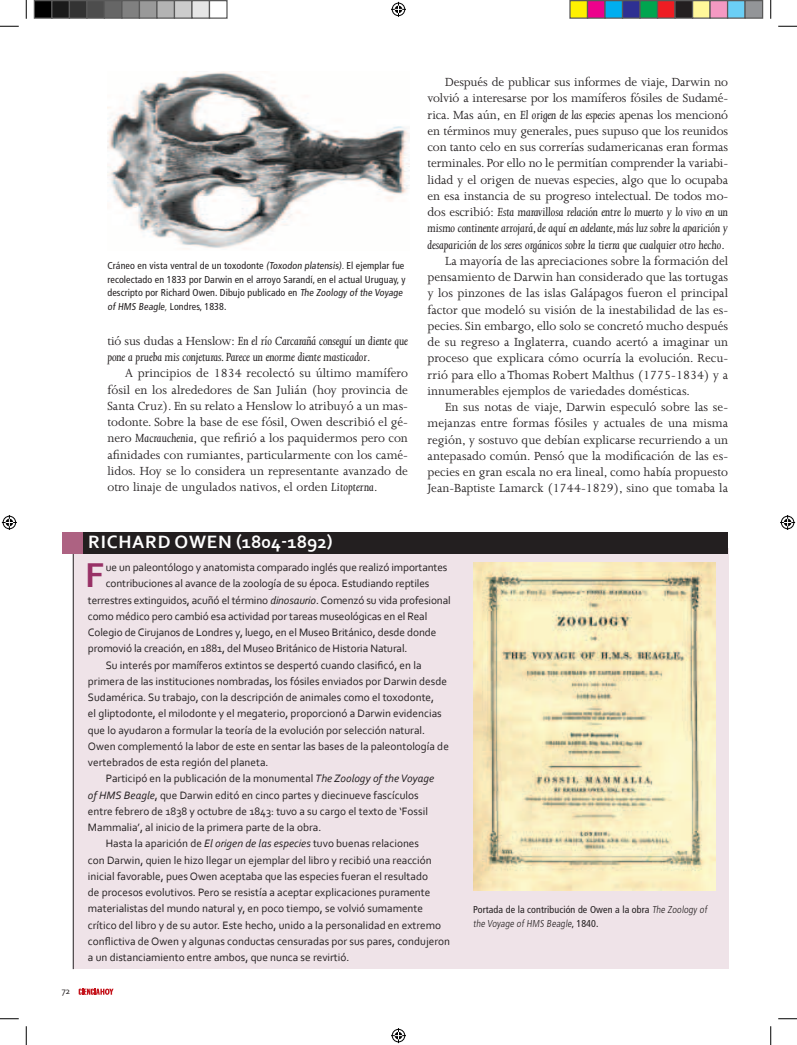
<style>
.page{position:relative;width:797px;height:1045px;background:#fff}
.page>*{position:absolute;margin:0;border:0;box-sizing:border-box;transform-origin:0 0}
.Txt_cuadros_Capital{font:700 36.12px "Corbel";color:#983166}
.Títulos_cuadros{font:700 18.75px "Corbel";color:#fff}
.Txt_gral{font:13.5px/16.2px "Joanna";color:#231f20;text-align:justify}
.Txt_gral-2{font:italic 13.5px/16.2px "Joanna";letter-spacing:-.015em;color:#231f20}
.Txt_cuadros{font:11.25px/16.2px "Corbel";color:#231f20}
.Txt_cuadros_Capital-2{font:11.25px "Corbel";letter-spacing:-.01em;color:#231f20}
.Epígrafes{font:condensed 10px/13.8px "Frutiger";letter-spacing:.01em;color:#231f20}
.t1{font:9.38px "Corbel";color:#231f20}
.s1{font-weight:300}
.s2{font-style:normal}
.s3{font-style:italic}
</style>
<div class="page">
<div style="left:73px;top:548px;width:655px;height:420px;background:#efe3e8"></div>
<img style="left:473px;top:563px;width:242px;height:327px">
<hr style="left:73px;top:549px;width:1px;height:420px;background:#231f20">
<div style="left:62px;top:532px;width:22px;height:21px;background:#ad6282"></div>
<div style="left:84px;top:532px;width:644px;height:21px;background:#231f20"></div>
<img style="left:107px;top:71px;width:302px;height:178px">
<svg style="left:79px;top:988px;width:35px;height:6px"></svg>
<svg style="left:0;top:25px;width:19px;height:2px"></svg>
<svg style="left:778px;top:25px;width:19px;height:2px"></svg>
<svg style="left:0;top:1018px;width:19px;height:1px"></svg>
<svg style="left:778px;top:1018px;width:19px;height:1px"></svg>
<svg style="left:25px;top:0;width:2px;height:19px"></svg>
<svg style="left:25px;top:1026px;width:2px;height:19px"></svg>
<svg style="left:770px;top:0;width:1px;height:19px"></svg>
<svg style="left:770px;top:1026px;width:1px;height:19px"></svg>
<svg style="left:391px;top:2px;width:15px;height:15px"></svg>
<svg style="left:391px;top:1028px;width:15px;height:15px"></svg>
<svg style="left:2px;top:515px;width:15px;height:15px"></svg>
<svg style="left:780px;top:515px;width:15px;height:15px"></svg>
<div style="left:34px;top:1px;width:18px;height:17px;background:#000"></div>
<div style="left:34px;top:0;width:18px;height:19px;border:1px solid #595959"></div>
<div style="left:52px;top:1px;width:17px;height:17px;background:#1a1a1a"></div>
<div style="left:51px;top:0;width:19px;height:19px;border:1px solid #595959"></div>
<div style="left:69px;top:1px;width:18px;height:17px;background:#333"></div>
<div style="left:69px;top:0;width:19px;height:19px;border:1px solid #595959"></div>
<div style="left:87px;top:1px;width:17px;height:17px;background:#4d4d4d"></div>
<div style="left:86px;top:0;width:19px;height:19px;border:1px solid #595959"></div>
<div style="left:104px;top:1px;width:18px;height:17px;background:#666"></div>
<div style="left:104px;top:0;width:18px;height:19px;border:1px solid #595959"></div>
<div style="left:122px;top:1px;width:17px;height:17px;background:#808080"></div>
<div style="left:121px;top:0;width:19px;height:19px;border:1px solid #595959"></div>
<div style="left:139px;top:1px;width:18px;height:17px;background:#999"></div>
<div style="left:139px;top:0;width:19px;height:19px;border:1px solid #595959"></div>
<div style="left:157px;top:1px;width:17px;height:17px;background:#b3b3b3"></div>
<div style="left:156px;top:0;width:19px;height:19px;border:1px solid #595959"></div>
<div style="left:174px;top:1px;width:18px;height:17px;background:#ccc"></div>
<div style="left:174px;top:0;width:18px;height:19px;border:1px solid #595959"></div>
<div style="left:192px;top:1px;width:17px;height:17px;background:#e6e6e6"></div>
<div style="left:191px;top:0;width:19px;height:19px;border:1px solid #595959"></div>
<div style="left:209px;top:0;width:19px;height:19px;border:1px solid #595959"></div>
<div style="left:570px;top:1px;width:17px;height:17px;background:#fff101"></div>
<div style="left:569px;top:0;width:19px;height:19px;border:1px solid #595959"></div>
<div style="left:587px;top:1px;width:18px;height:17px;background:#ed028c"></div>
<div style="left:587px;top:0;width:18px;height:19px;border:1px solid #595959"></div>
<div style="left:605px;top:1px;width:17px;height:17px;background:#00aeef"></div>
<div style="left:604px;top:0;width:19px;height:19px;border:1px solid #595959"></div>
<div style="left:622px;top:1px;width:18px;height:17px;background:#2e3092"></div>
<div style="left:622px;top:0;width:18px;height:19px;border:1px solid #595959"></div>
<div style="left:640px;top:1px;width:17px;height:17px;background:#00a54f"></div>
<div style="left:639px;top:0;width:19px;height:19px;border:1px solid #595959"></div>
<div style="left:657px;top:1px;width:18px;height:17px;background:#ee1d23"></div>
<div style="left:657px;top:0;width:18px;height:19px;border:1px solid #595959"></div>
<div style="left:675px;top:1px;width:17px;height:17px;background:#231f20"></div>
<div style="left:674px;top:0;width:19px;height:19px;border:1px solid #595959"></div>
<div style="left:692px;top:1px;width:18px;height:17px;background:#fff79a"></div>
<div style="left:692px;top:0;width:18px;height:19px;border:1px solid #595959"></div>
<div style="left:710px;top:1px;width:17px;height:17px;background:#f499c2"></div>
<div style="left:709px;top:0;width:19px;height:19px;border:1px solid #595959"></div>
<div style="left:727px;top:1px;width:18px;height:17px;background:#6bcff6"></div>
<div style="left:727px;top:0;width:18px;height:19px;border:1px solid #595959"></div>
<div style="left:745px;top:1px;width:17px;height:17px;background:#939598"></div>
<div style="left:744px;top:0;width:19px;height:19px;border:1px solid #595959"></div>
<p class="t1" style="left:62px;top:985px;width:10px">72</p>
<p class="Epígrafes" style="left:107px;top:258px;width:300px">Cráneo en vista ventral de un toxodonte (Toxodon platensis)<span class="s1">.</span> El ejemplar fue recolectado en 1833 por Darwin en el arroyo Sarandí, en el actual Uruguay, y descripto por Richard Owen. Dibujo publicado en The Zoology of the Voyage of HMS Beagle<span class="s1">,</span> Londres, 1838.</p>
<p class="Txt_gral-2" style="left:107px;top:333px;width:302px"><span class="s2">tió sus dudas a Henslow:</span> En el río Carcarañá conseguí un diente que pone a prueba mis conjeturas. Parece un enorme diente masticador<span class="s2">.</span></p>
<p class="Txt_gral" style="left:107px;top:365px;width:302px;text-indent:18px">A principios de 1834 recolectó su último mamífero fósil en los alrededores de San Julián (hoy provincia de Santa Cruz). En su relato a Henslow lo atribuyó a un mas&shy;todonte. Sobre la base de ese fósil, Owen describió el gé&shy;nero <span class="s3">Macrauchenia</span>, que refirió a los paquidermos pero con afinidades con rumiantes, particularmente con los camé&shy;lidos. Hoy se lo considera un representante avanzado de otro linaje de ungulados nativos, el orden <span class="s3">Litopterna</span>.</p>
<p class="Títulos_cuadros" style="left:88px;top:530px;width:246px">RICH ARD OWEN (1804-1892)</p>
<p class="Txt_gral" style="left:427px;top:74px;width:302px;text-indent:18px">Después de publicar sus informes de viaje, Darwin no volvió a interesarse por los mamíferos fósiles de Sudamé&shy;rica. Mas aún, en <span class="s3">El origen de las especies</span> apenas los mencionó en términos muy generales, pues supuso que los reunidos con tanto celo en sus correrías sudamericanas eran formas terminales. Por ello no le permitían comprender la variabi&shy;lidad y el origen de nuevas especies, algo que lo ocupaba en esa instancia de su progreso intelectual. De todos mo&shy;dos escribió: <span class="s3">Esta maravillosa relación entre lo muerto y lo vivo en un mismo continente arrojará, de aquí en adelante, más luz sobre la aparición y desaparición de los seres orgánicos sobre la tierra que cualquier otro hecho</span>.</p>
<p class="Txt_gral" style="left:427px;top:253px;width:302px;text-indent:18px">La mayoría de las apreciaciones sobre la formación del pensamiento de Darwin han considerado que las tortugas y los pinzones de las islas Galápagos fueron el principal factor que modeló su visión de la inestabilidad de las es&shy;pecies. Sin embargo, ello solo se concretó mucho después de su regreso a Inglaterra, cuando acertó a imaginar un proceso que explicara cómo ocurría la evolución. Recu&shy;rrió para ello a Thomas Robert Malthus (1775-1834) y a innumerables ejemplos de variedades domésticas.</p>
<p class="Txt_gral" style="left:427px;top:399px;width:302px;text-indent:18px">En sus notas de viaje, Darwin especuló sobre las se&shy;mejanzas entre formas fósiles y actuales de una misma región, y sostuvo que debían explicarse recurriendo a un antepasado común. Pensó que la modificación de las es&shy;pecies en gran escala no era lineal, como había propuesto Jean-Baptiste Lamarck (1744-1829), sino que tomaba la</p>
<p class="Txt_cuadros_Capital" style="left:85px;top:553px;width:17px">F</p>
<p class="Txt_cuadros_Capital-2" style="left:106px;top:560px;width:343px">ue un paleontólogo y anatomista comparado inglés que realizó importantes</p>
<p class="Txt_cuadros_Capital-2" style="left:106px;top:576px;width:325px">contribuciones al avance de la zoología de su época. Estudiando reptiles</p>
<p class="Txt_cuadros_Capital-2" style="left:88px;top:593px;width:364px">terrestres extinguidos, acuñó el término <span class="s3">dinosaurio</span>. Comenzó su vida profesional</p>
<p class="Txt_cuadros_Capital-2" style="left:88px;top:609px;width:341px">como médico pero cambió esa actividad por tareas museológicas en el Real</p>
<p class="Txt_cuadros_Capital-2" style="left:88px;top:625px;width:350px">Colegio de Cirujanos de Londres y, luego, en el Museo Británico, desde donde</p>
<p class="Txt_cuadros_Capital-2" style="left:88px;top:641px;width:321px">promovió la creación, en 1881, del Museo Británico de Historia Natural.</p>
<p class="Txt_cuadros" style="left:88px;top:656px;width:362px;text-indent:18px">Su interés por mamíferos extintos se despertó cuando clasificó, en la primera de las instituciones nombradas, los fósiles enviados por Darwin desde Sudamérica. Su trabajo, con la descripción de animales como el toxodonte,<br>el gliptodonte, el milodonte y el megaterio, proporcionó a Darwin evidencias que lo ayudaron a formular la teoría de la evolución por selección natural.<br>Owen complementó la labor de este en sentar las bases de la paleontología de vertebrados de esta región del planeta.</p>
<p class="Txt_cuadros" style="left:88px;top:770px;width:348px;text-indent:18px">Participó en la publicación de la monumental <span class="s3">The Zoology of the Voyage of HMS Beagle</span>, que Darwin editó en cinco partes y diecinueve fascículos entre febrero de 1838 y octubre de 1843: tuvo a su cargo el texto de ‘Fossil Mammalia’, al inicio de la primera parte de la obra.</p>
<p class="Txt_cuadros" style="left:88px;top:835px;width:363px;text-indent:18px">Hasta la aparición de <span class="s3">El origen de las especies</span> tuvo buenas relaciones<br>con Darwin, quien le hizo llegar un ejemplar del libro y recibió una reacción inicial favorable, pues Owen aceptaba que las especies fueran el resultado<br>de procesos evolutivos. Pero se resistía a aceptar explicaciones puramente materialistas del mundo natural y, en poco tiempo, se volvió sumamente crítico del libro y de su autor. Este hecho, unido a la personalidad en extremo conflictiva de Owen y algunas conductas censuradas por sus pares, condujeron a un distanciamiento entre ambos, que nunca se revirtió.</p>
<p class="Epígrafes" style="left:473px;top:902px;width:236px">Portada de la contribución de Owen a la obra <span class="s1">The Zoology of the Voyage of HMS Beagle</span>, 1840.</p>
</div>
